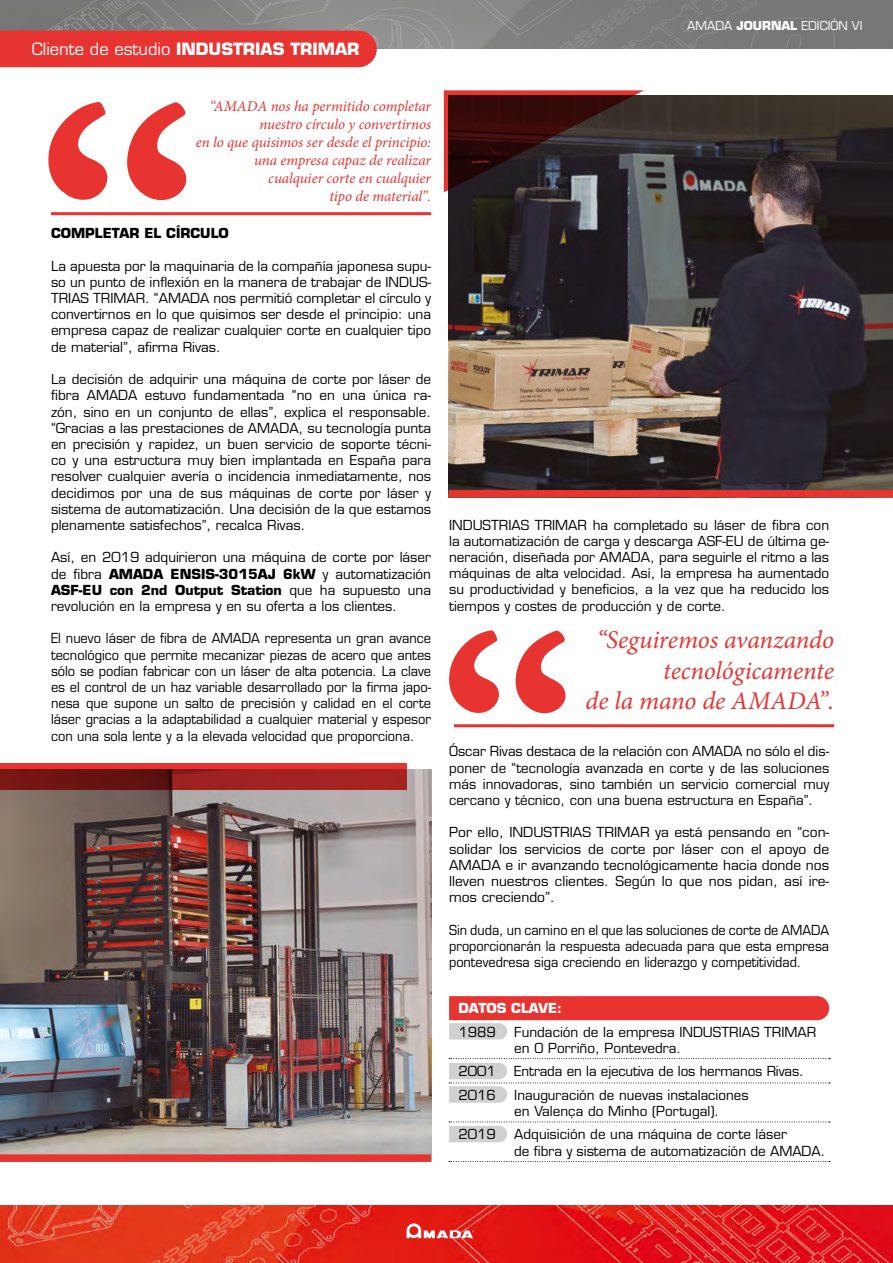
<style>
.page{position:relative;width:893px;height:1263px;background:#fff}
.page>*{position:absolute;margin:0;border:0;box-sizing:border-box;transform-origin:0 0}
.t1{font:italic 25.5px/30.6px "Minion Pro";letter-spacing:-.005em;color:#e73431;text-align:right}
.t2{font:16.5px "Eurostile";color:#fff}
.t3{font:italic 15px/18px "Minion Pro";letter-spacing:-.005em;color:#e73431;text-align:right}
.t4{font:13.5px/16.2px "Eurostile";color:#000;text-align:justify}
.t5{font:13.5px/16.2px "Eurostile";color:#000;text-align:justify;scale:.95 1}
.t6{font:13.5px/16.2px "Eurostile";color:#000;text-align:justify;scale:.94 1}
.t7{font:700 13.5px "Eurostile";color:#000}
.t8{font:700 13.5px "Eurostile";color:#fff}
.t9{font:12px "Eurostile";color:#fff}
.s1{font-weight:700}
</style>
<div class="page">
<img style="left:0;top:0;width:893px;height:49px">
<img style="left:0;top:1205px;width:893px;height:58px">
<div style="left:0;top:31px;width:377px;height:36px;background:#e73431"></div>
<svg style="left:449px;top:996px;width:380px;height:43px"></svg>
<svg style="left:449px;top:1121px;width:381px;height:21px"></svg>
<svg style="left:449px;top:1058px;width:381px;height:45px"></svg>
<svg style="left:449px;top:1161px;width:381px;height:1px"></svg>
<img style="left:0;top:770px;width:431px;height:384px">
<img style="left:449px;top:96px;width:444px;height:394px">
<hr style="left:51px;top:212px;width:380px;height:3px;background:#e73431">
<hr style="left:454px;top:724px;width:380px;height:3px;background:#e73431">
<svg style="left:48px;top:102px;width:138px;height:98px"></svg>
<svg style="left:449px;top:630px;width:117px;height:83px"></svg>
<div style="left:0;top:1154px;width:431px;height:8px;background:#e73431"></div>
<div style="left:449px;top:490px;width:444px;height:7px;background:#e73431"></div>
<svg style="left:444px;top:90px;width:200px;height:102px;background:#422223"></svg>
<svg style="left:0;top:763px;width:407px;height:26px;background:#9e211f"></svg>
<svg style="left:407px;top:1223px;width:67px;height:15px"></svg>
<p class="t2" style="left:32px;top:39px;width:329px">Cliente de estudio <span class="s1">INDUSTRIAS TRIMAR</span></p>
<p class="t9" style="left:687px;top:19px;width:177px">AMADA <span class="s1">JOURNAL</span> EDICIÓN VI</p>
<p class="t3" style="left:196px;top:97px;width:237px">“AMADA nos ha permitido completar nuestro círculo y convertirnos<br>en lo que quisimos ser desde el principio: una empresa capaz de realizar cualquier corte en cualquier<br>tipo de material”.</p>
<p class="t7" style="left:51px;top:225px;width:179px">COMPLETAR EL CÍRCULO</p>
<p class="t4" style="left:51px;top:258px;width:382px">La apuesta por la maquinaria de la compañía japonesa supu&shy;so un punto de inflexión en la manera de trabajar de INDUS-TRIAS TRIMAR. “AMADA nos permitió completar el círculo y convertirnos en lo que quisimos ser desde el principio: una empresa capaz de realizar cualquier corte en cualquier tipo de material”, afirma Rivas.</p>
<p class="t4" style="left:51px;top:371px;width:382px">La decisión de adquirir una máquina de corte por láser de fibra AMADA estuvo fundamentada “no en una única ra&shy;zón, sino en un conjunto de ellas”, explica el responsable. “Gracias a las prestaciones de AMADA, su tecnología punta en precisión y rapidez, un buen servicio de soporte técni&shy;co y una estructura muy bien implantada en España para resolver cualquier avería o incidencia inmediatamente, nos decidimos por una de sus máquinas de corte por láser y sistema de automatización. Una decisión de la que estamos plenamente satisfechos”, recalca Rivas.</p>
<p class="t4" style="left:51px;top:549px;width:382px">Así, en 2019 adquirieron una máquina de corte por láser de fibra <span class="s1">AMADA ENSIS-3015AJ 6kW</span> y automatización <span class="s1">ASF-EU con 2nd Output Station</span> que ha supuesto una revolución en la empresa y en su oferta a los clientes.</p>
<p class="t5" style="left:51px;top:630px;width:402px">El nuevo láser de fibra de AMADA representa un gran avance tecnológico que permite mecanizar piezas de acero que antes sólo se podían fabricar con un láser de alta potencia. La clave es el control de un haz variable desarrollado por la firma japo&shy;nesa que supone un salto de precisión y calidad en el corte láser gracias a la adaptabilidad a cualquier material y espesor con una sola lente y a la elevada velocidad que proporciona.</p>
<p class="t4" style="left:449px;top:517px;width:382px">INDUSTRIAS TRIMAR ha completado su láser de fibra con la automatización de carga y descarga ASF-EU de última ge&shy;neración, diseñada por AMADA, para seguirle el ritmo a las máquinas de alta velocidad. Así, la empresa ha aumentado su productividad y beneficios, a la vez que ha reducido los tiempos y costes de producción y de corte.</p>
<h1 class="t1" style="left:586px;top:625px;width:250px">“Seguiremos avanzando tecnológicamente<br>de la mano de AMADA”.</h1>
<p class="t4" style="left:449px;top:743px;width:382px">Óscar Rivas destaca de la relación con AMADA no sólo el dis&shy;poner de “tecnología avanzada en corte y de las soluciones más innovadoras, sino también un servicio comercial muy cercano y técnico, con una buena estructura en España”.</p>
<p class="t4" style="left:449px;top:824px;width:382px">Por ello, INDUSTRIAS TRIMAR ya está pensando en “con&shy;solidar los servicios de corte por láser con el apoyo de AMADA e ir avanzando tecnológicamente hacia donde nos lleven nuestros clientes. Según lo que nos pidan, así ire&shy;mos creciendo”.</p>
<p class="t6" style="left:449px;top:922px;width:406px">Sin duda, un camino en el que las soluciones de corte de AMADA proporcionarán la respuesta adecuada para que esta empresa pontevedresa siga creciendo en liderazgo y competitividad.</p>
<p class="t8" style="left:458px;top:1000px;width:105px">DATOS CLAVE:</p>
<p class="t4" style="left:458px;top:1024px;width:39px">1989</p>
<p class="t4" style="left:514px;top:1023px;width:303px">Fundación de la empresa INDUSTRIAS TRIMAR en O Porriño, Pontevedra.</p>
<p class="t4" style="left:458px;top:1063px;width:39px">2001</p>
<p class="t4" style="left:514px;top:1063px;width:291px">Entrada en la ejecutiva de los hermanos Rivas.</p>
<p class="t4" style="left:458px;top:1087px;width:39px">2016</p>
<p class="t4" style="left:514px;top:1086px;width:236px">Inauguración de nuevas instalaciones en Valença do Minho (Portugal).</p>
<p class="t4" style="left:458px;top:1126px;width:39px">2019</p>
<p class="t4" style="left:514px;top:1126px;width:313px">Adquisición de una máquina de corte láser<br>de fibra y sistema de automatización de AMADA.</p>
</div>
